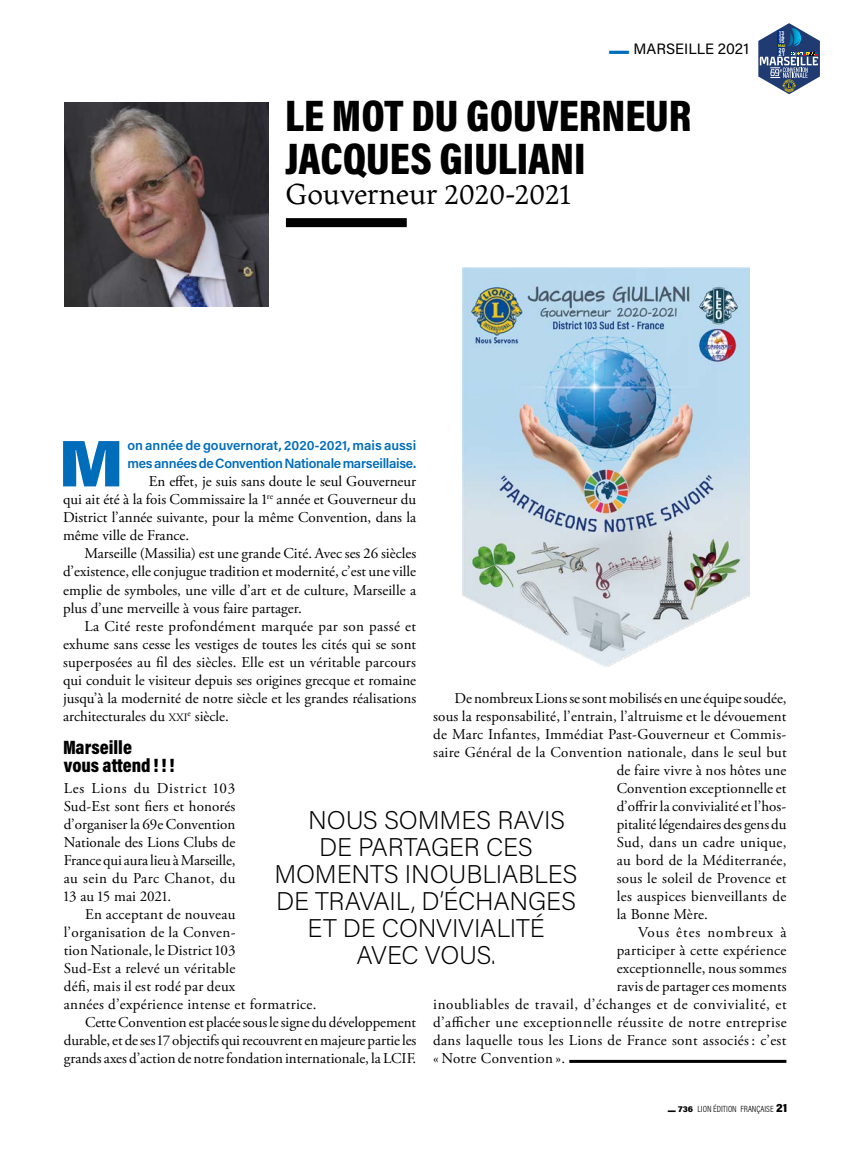
<style>
.page{position:relative;width:851px;height:1149px;background:#fff}
.page>*{position:absolute;margin:0;border:0;box-sizing:border-box;transform-origin:0 0}
.t1{font:900 65.7px "Acumin Pro";color:#006dbb;scale:1.11 1}
.t2{font:900 44.7px/43.5px "Acumin Pro Cond";color:#000}
.t3{font:33px "Maiola";color:#000}
.t4{font:200 25.5px "Acumin Pro";letter-spacing:-.01em;color:#000}
.t5{font:900 19.5px/18px "Acumin Pro Cond";color:#000}
.t6{font:15px/18px "Adobe Garamond Pro";letter-spacing:.01em;color:#000;text-align:justify}
.t7{font:15px "Adobe Garamond Pro";letter-spacing:-.01em;color:#000}
.t8{font:15px "Adobe Garamond Pro";letter-spacing:.03em;color:#000}
.t9{font:15px "Adobe Garamond Pro";letter-spacing:.04em;color:#000}
.t10{font:15px "Adobe Garamond Pro";letter-spacing:.065em;color:#000}
.t11{font:15px "Acumin Pro";color:#000}
.t12{font:600 13.5px/18px "Acumin Pro";letter-spacing:-.02em;color:#006dbb}
.t13{font:300 9px "Acumin Pro Cond";color:#000}
.t14{font:5.55px/4.3px "Bahnschrift 700 100";color:#f6f6f6;text-align:justify;scale:1.11 1}
.t15{font:3.9px "Bahnschrift 700 100";color:#ffed00;scale:1.11 1}
.s1{font-weight:700;font-size:27px;color:#006dbb}
.s2{font-size:11.25px}
.s3{font-family:"Acumin Pro";font-weight:900;font-size:10.5px}
.s4{font-family:"Acumin Pro";font-weight:900;font-size:8.25px}
.s5{font-family:"Acumin Pro Semi Cond";font-weight:900;font-size:12px}
</style>
<div class="page">
<img style="left:462px;top:267px;width:287px;height:399px">
<img style="left:65px;top:102px;width:204px;height:204px">
<div style="left:286px;top:218px;width:120px;height:9px;background:#000"></div>
<hr style="left:569px;top:1059px;width:217px;height:3px;background:#000">
<svg style="left:758px;top:23px;width:61px;height:71px"></svg>
<div style="left:777px;top:30px;width:5px;height:25px;background:#002f87"></div>
<p class="t11" style="left:607px;top:38px;width:142px"><span class="s1">—</span> MARSEILLE 2021</p>
<h2 class="t2" style="left:285px;top:92px;width:407px">LE MOT DU GOUVERNEUR<br>JACQUES GIULIANI</h2>
<h3 class="t3" style="left:285px;top:171px;width:287px">Gouverneur 2020-2021</h3>
<p class="t14" style="left:779px;top:30px;width:6px">13<br>14<br>15</p>
<p class="t15" style="left:778px;top:43px;width:8px">MAI</p>
<p class="t14" style="left:778px;top:47px;width:7px">20</p>
<p class="t14" style="left:778px;top:52px;width:7px">21</p>
<h1 class="t1" style="left:58px;top:416px;width:61px">M</h1>
<p class="t12" style="left:127px;top:436px;width:290px">on année de gouvernorat, 2020-2021, mais aussi mes années de Convention Nationale marseillaise.</p>
<p class="t6" style="left:63px;top:473px;width:354px;text-indent:86px">En effet, je suis sans doute le seul Gouverneur qui ait été à la fois Commissaire la 1<sup>re</sup> année et Gouverneur du District l’année suivante, pour la même Convention, dans la même ville de France.</p>
<p class="t6" style="left:63px;top:545px;width:354px;text-indent:21px">Marseille (Massilia) est une grande Cité. Avec ses 26 siècles d’existence, elle conjugue tradition et modernité, c’est une ville emplie de symboles, une ville d’art et de culture, Marseille a plus d’une merveille à vous faire partager.</p>
<p class="t6" style="left:63px;top:617px;width:354px;text-indent:21px">La Cité reste profondément marquée par son passé et exhume sans cesse les vestiges de toutes les cités qui se sont superposées au fil des siècles. Elle est un véritable parcours qui conduit le visiteur depuis ses origines grecque et romaine jusqu’à la modernité de notre siècle et les grandes réalisations architecturales du <span class="s2">XXI</span><sup>e</sup> siècle.</p>
<h3 class="t5" style="left:63px;top:737px;width:113px">Marseille<br>vous attend !!!</h3>
<p class="t6" style="left:64px;top:779px;width:173px">Les Lions du District 103<br>Sud-Est sont fiers et honorés d’organiser la 69e Convention Nationale des Lions Clubs de France qui aura lieu à Marseille, au sein du Parc Chanot, du 13 au 15 mai 2021.</p>
<p class="t6" style="left:85px;top:905px;width:152px">En acceptant de nouveau</p>
<p class="t6" style="left:64px;top:923px;width:173px">l’organisation de la Conven-</p>
<p class="t6" style="left:64px;top:941px;width:173px">tion Nationale, le District 103</p>
<p class="t6" style="left:64px;top:959px;width:173px">Sud-Est a relevé un véritable</p>
<p class="t6" style="left:64px;top:977px;width:173px">défi, mais il est rodé par deux</p>
<p class="t6" style="left:64px;top:995px;width:254px">années d’expérience intense et formatrice.</p>
<p class="t6" style="left:85px;top:1013px;width:332px">Cette Convention est placée sous le signe du développement</p>
<p class="t7" style="left:64px;top:1030px;width:354px">durable, et de ses 17 objectifs qui recouvrent en majeure partie les</p>
<p class="t6" style="left:64px;top:1049px;width:354px">grands axes d’action de notre fondation internationale, la LCIF.</p>
<p class="t6" style="left:454px;top:689px;width:333px">De nombreux Lions se sont mobilisés en une équipe soudée,</p>
<p class="t6" style="left:433px;top:707px;width:354px">sous la responsabilité, l’entrain, l’altruisme et le dévouement</p>
<p class="t6" style="left:433px;top:725px;width:354px">de Marc Infantes, Immédiat Past-Gouverneur et Commis-</p>
<p class="t6" style="left:433px;top:743px;width:355px">saire Général de la Convention nationale, dans le seul but</p>
<p class="t6" style="left:616px;top:761px;width:171px">de faire vivre à nos hôtes une</p>
<p class="t6" style="left:616px;top:779px;width:171px">Convention exceptionnelle et</p>
<p class="t6" style="left:616px;top:797px;width:171px">d’offrir la convivialité et l’hos-</p>
<p class="t6" style="left:616px;top:815px;width:171px">pitalité légendaires des gens du</p>
<p class="t6" style="left:616px;top:833px;width:171px">Sud, dans un cadre unique,</p>
<p class="t6" style="left:616px;top:851px;width:171px">au bord de la Méditerranée,</p>
<p class="t6" style="left:616px;top:869px;width:171px">sous le soleil de Provence et</p>
<p class="t6" style="left:616px;top:887px;width:171px">les auspices bienveillants de</p>
<p class="t6" style="left:616px;top:905px;width:93px">la Bonne Mère.</p>
<p class="t10" style="left:638px;top:922px;width:150px">Vous êtes nombreux à</p>
<p class="t6" style="left:616px;top:941px;width:171px">participer à cette expérience</p>
<p class="t6" style="left:616px;top:959px;width:171px">exceptionnelle, nous sommes</p>
<p class="t6" style="left:616px;top:977px;width:171px">ravis de partager ces moments</p>
<p class="t9" style="left:433px;top:994px;width:355px">inoubliables de travail, d’échanges et de convivialité, et</p>
<p class="t8" style="left:433px;top:1012px;width:355px">d’afficher une exceptionnelle réussite de notre entreprise</p>
<p class="t6" style="left:433px;top:1031px;width:354px">dans laquelle tous les Lions de France sont associés : c’est</p>
<p class="t6" style="left:433px;top:1049px;width:133px">« Notre Convention ».</p>
<h3 class="t4" style="left:308px;top:802px;width:258px">NOUS SOMMES RAVIS</h3>
<h3 class="t4" style="left:319px;top:829px;width:215px">DE PARTAGER CES</h3>
<h3 class="t4" style="left:274px;top:856px;width:304px">MOMENTS INOUBLIABLES</h3>
<h3 class="t4" style="left:276px;top:883px;width:301px">DE TRAVAIL, D’ÉCHANGES</h3>
<h3 class="t4" style="left:307px;top:910px;width:238px">ET DE CONVIVIALITÉ</h3>
<h3 class="t4" style="left:356px;top:937px;width:141px">AVEC VOUS.</h3>
<p class="t13" style="left:667px;top:1103px;width:121px"><span class="s3">—</span> <span class="s4">736</span> LION ÉDITION FRANÇAISE <span class="s5">21</span></p>
</div>
